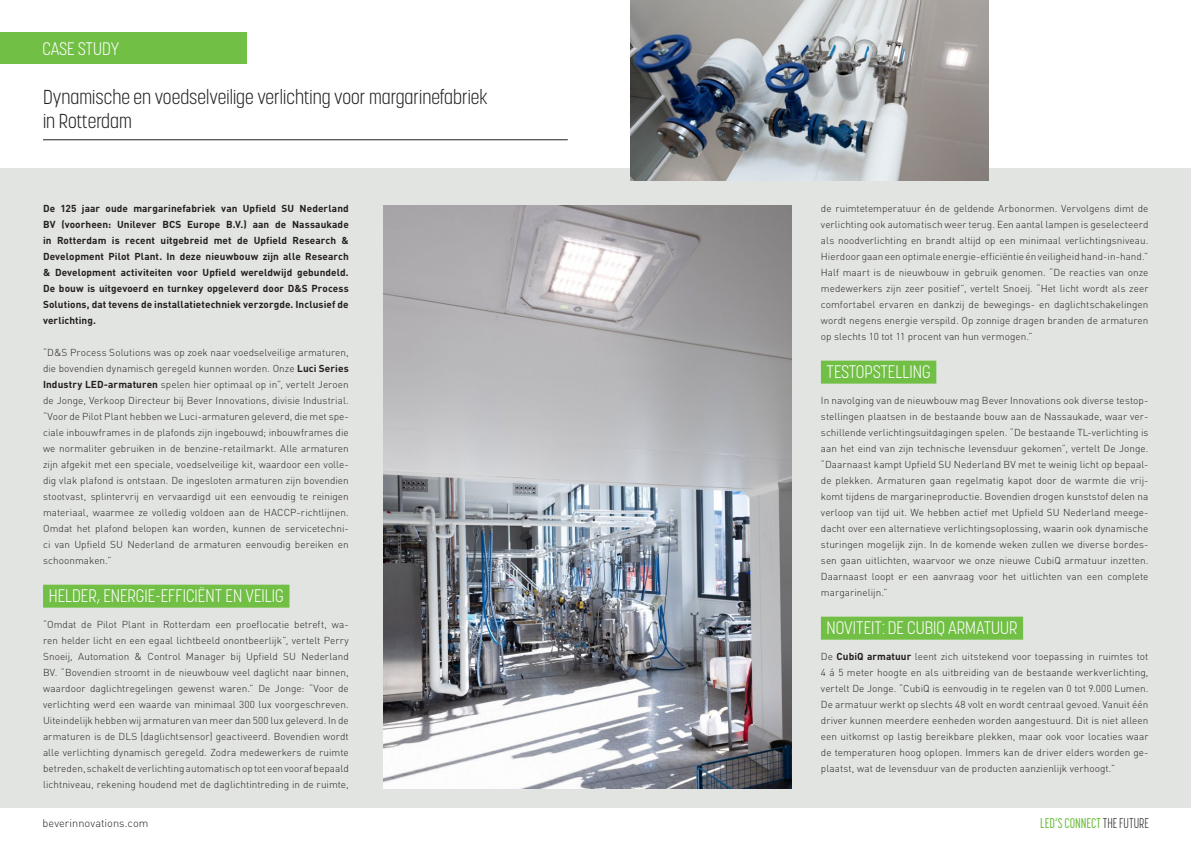
<style>
.page{position:relative;width:1191px;height:842px;background:#fff}
.page>*{position:absolute;margin:0;border:0;box-sizing:border-box;transform-origin:0 0}
.t1{font:300 20px/24px "Korolev Condensed";color:#231f20}
.t2{font:300 18px "Korolev Condensed";color:#fff}
.t3{font:500 14px "Korolev Compressed";letter-spacing:-.005em;color:#71bf44}
.t4{font:300 11px "DIN Pro";color:#231f20}
.t5{font:300 10px/16px "DIN Pro";letter-spacing:.005em;color:#231f20;text-align:justify}
.t6{font:700 10px/16px "DIN Pro";letter-spacing:.01em;color:#231f20;text-align:justify}
.s1{font-weight:700}
.s2{font-weight:300;color:#231f20}
</style>
<div class="page">
<div style="left:0;top:33px;width:247px;height:31px;background:#71bf44"></div>
<div style="left:0;top:168px;width:1191px;height:640px;background:#e2e4e2"></div>
<img style="left:384px;top:205px;width:407px;height:583px">
<img style="left:631px;top:0;width:357px;height:180px">
<div style="left:43px;top:585px;width:246px;height:23px;background:#71bf44"></div>
<div style="left:821px;top:361px;width:115px;height:23px;background:#71bf44"></div>
<div style="left:821px;top:617px;width:202px;height:23px;background:#71bf44"></div>
<hr style="left:43px;top:139px;width:525px;height:1px;background:#231f20">
<h2 class="t2" style="left:43px;top:38px;width:78px">CASE STUDY</h2>
<h1 class="t1" style="left:43px;top:85px;width:446px">Dynamische en voedselveilige verlichting voor margarinefabriek in Rotterdam</h1>
<p class="t6" style="left:43px;top:199px;width:307px">De 125 jaar oude margarinefabriek van Upfield SU Nederland BV (voorheen: Unilever BCS Europe B.V.) aan de Nassaukade in Rotterdam is recent uitgebreid met de Upfield Research &amp; Development Pilot Plant. In deze nieuwbouw zijn alle Research &amp; Development activiteiten voor Upfield wereldwijd gebundeld.<br>De bouw is uitgevoerd en turnkey opgeleverd door D&amp;S Process Solutions, dat tevens de installatietechniek verzorgde. Inclusief de verlichting.</p>
<p class="t5" style="left:43px;top:344px;width:307px">“D&amp;S Process Solutions was op zoek naar voedselveilige armaturen, die bovendien dynamisch geregeld kunnen worden. Onze <span class="s1">Luci Series Industry LED-armaturen</span> spelen hier optimaal op in”, vertelt Jeroen de Jonge, Verkoop Directeur bij Bever Innovations, divisie Industrial. “Voor de Pilot Plant hebben we Luci-armaturen geleverd, die met spe&shy;ciale inbouwframes in de plafonds zijn ingebouwd; inbouwframes die we normaliter gebruiken in de benzine-retailmarkt. Alle armaturen zijn afgekit met een speciale, voedselveilige kit, waardoor een volle&shy;dig vlak plafond is ontstaan. De ingesloten armaturen zijn bovendien stootvast, splintervrij en vervaardigd uit een eenvoudig te reinigen materiaal, waarmee ze volledig voldoen aan de HACCP-richtlijnen.<br>Omdat het plafond belopen kan worden, kunnen de servicetechni&shy;ci van Upfield SU Nederland de armaturen eenvoudig bereiken en schoonmaken.”</p>
<h2 class="t2" style="left:49px;top:585px;width:237px">HELDER, ENERGIE-EFFICIËNT EN VEILIG</h2>
<p class="t5" style="left:43px;top:616px;width:307px">“Omdat de Pilot Plant in Rotterdam een proeflocatie betreft, wa&shy;ren helder licht en een egaal lichtbeeld onontbeerlijk”, vertelt Perry Snoeij, Automation &amp; Control Manager bij Upfield SU Nederland BV. “Bovendien stroomt in de nieuwbouw veel daglicht naar binnen, waardoor daglichtregelingen gewenst waren.” De Jonge: “Voor de verlichting werd een waarde van minimaal 300 lux voorgeschreven.<br>Uiteindelijk hebben wij armaturen van meer dan 500 lux geleverd. In de armaturen is de DLS (daglichtsensor) geactiveerd. Bovendien wordt alle verlichting dynamisch geregeld. Zodra medewerkers de ruimte betreden, schakelt de verlichting automatisch op tot een vooraf bepaald lichtniveau, rekening houdend met de daglichtintreding in de ruimte,</p>
<p class="t5" style="left:821px;top:200px;width:329px">de ruimtetemperatuur én de geldende Arbonormen. Vervolgens dimt de verlichting ook automatisch weer terug. Een aantal lampen is geselecteerd als noodverlichting en brandt altijd op een minimaal verlichtingsniveau.<br>Hierdoor gaan een optimale energie-efficiëntie én veiligheid hand-in-hand.” Half maart is de nieuwbouw in gebruik genomen. “De reacties van onze medewerkers zijn zeer positief”, vertelt Snoeij. “Het licht wordt als zeer comfortabel ervaren en dankzij de bewegings- en daglichtschakelingen wordt negens energie verspild. Op zonnige dragen branden de armaturen op slechts 10 tot 11 procent van hun vermogen.”</p>
<h2 class="t2" style="left:826px;top:361px;width:106px">TESTOPSTELLING</h2>
<p class="t5" style="left:821px;top:392px;width:329px">In navolging van de nieuwbouw mag Bever Innovations ook diverse testop&shy;stellingen plaatsen in de bestaande bouw aan de Nassaukade, waar ver&shy;schillende verlichtingsuitdagingen spelen. “De bestaande TL-verlichting is aan het eind van zijn technische levensduur gekomen”, vertelt De Jonge. “Daarnaast kampt Upfield SU Nederland BV met te weinig licht op bepaal&shy;de plekken. Armaturen gaan regelmatig kapot door de warmte die vrij&shy;komt tijdens de margarineproductie. Bovendien drogen kunststof delen na verloop van tijd uit. We hebben actief met Upfield SU Nederland meege&shy;dacht over een alternatieve verlichtingsoplossing, waarin ook dynamische sturingen mogelijk zijn. In de komende weken zullen we diverse bordes&shy;sen gaan uitlichten, waarvoor we onze nieuwe CubiQ armatuur inzetten.<br>Daarnaast loopt er een aanvraag voor het uitlichten van een complete margarinelijn.”</p>
<h2 class="t2" style="left:826px;top:617px;width:192px">NOVITEIT: DE CUBIQ ARMATUUR</h2>
<p class="t5" style="left:821px;top:648px;width:329px">De <span class="s1">CubiQ armatuur</span> leent zich uitstekend voor toepassing in ruimtes tot 4 á 5 meter hoogte en als uitbreiding van de bestaande werkverlichting, vertelt De Jonge. “CubiQ is eenvoudig in te regelen van 0 tot 9.000 Lumen.<br>De armatuur werkt op slechts 48 volt en wordt centraal gevoed. Vanuit één driver kunnen meerdere eenheden worden aangestuurd. Dit is niet alleen een uitkomst op lastig bereikbare plekken, maar ook voor locaties waar de temperaturen hoog oplopen. Immers kan de driver elders worden ge&shy;plaatst, wat de levensduur van de producten aanzienlijk verhoogt.”</p>
<p class="t4" style="left:43px;top:815px;width:107px">beverinnovations.com</p>
<h3 class="t3" style="left:1040px;top:815px;width:110px">LED’S CONNECT <span class="s2">THE FUTURE</span></h3>
</div>
